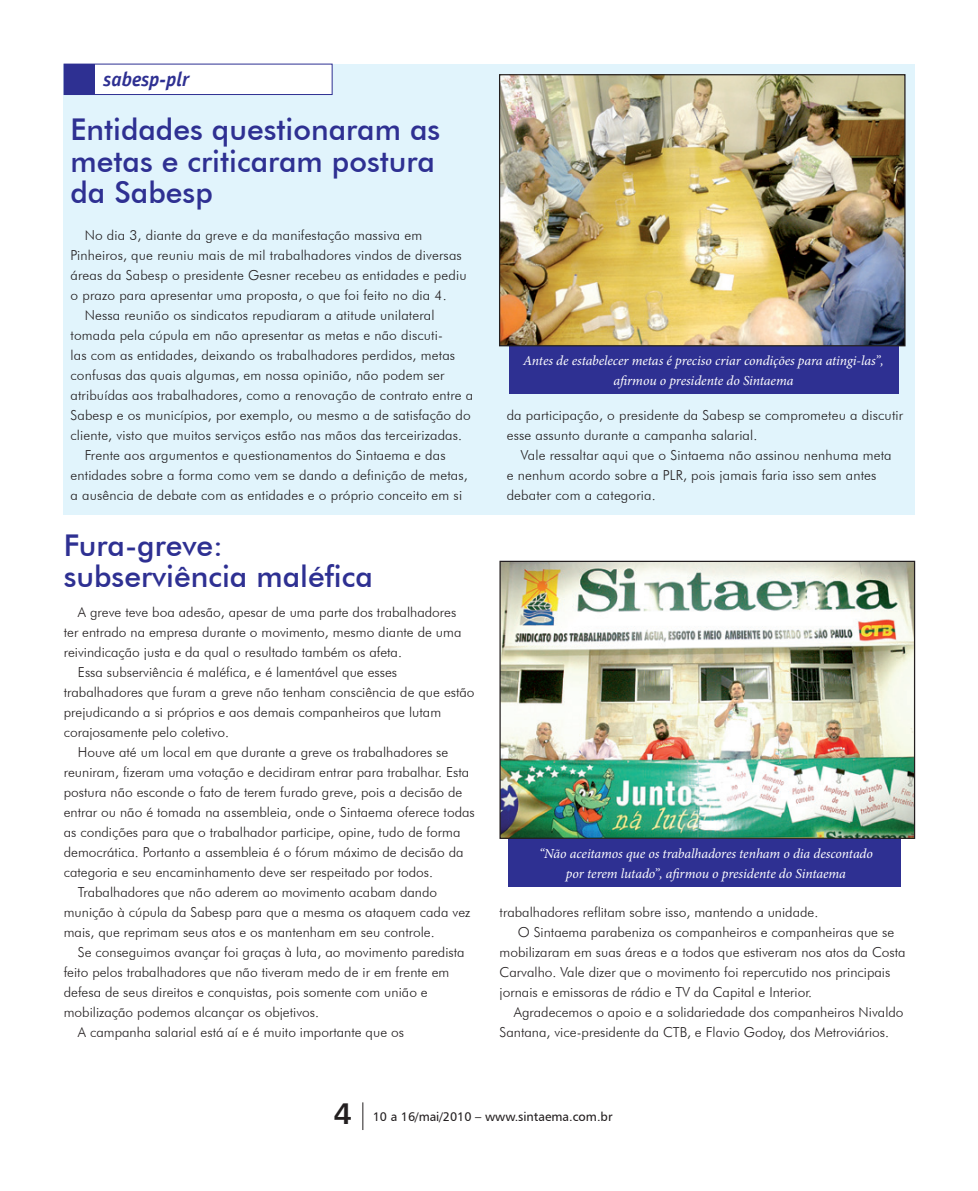
<style>
.page{position:relative;width:978px;height:1191px;background:#fff}
.page>*{position:absolute;margin:0;border:0;box-sizing:border-box;transform-origin:0 0}
.t2{font:500 30px/31.2px "Futura BT";color:#2e3092}
.t1{font:30px "Humanist 777 BT Bold B";color:#231f20}
.None-2{font:italic 700 20px "Officina Sans";color:#2e3092}
.tx1{font:300 13.75px/20px "Futura BT";color:#231f20}
.tx1-2{font:italic 13.75px/20px "Minion Pro";letter-spacing:-.01em;color:#fff;text-align:center}
.t3{font:12.5px "Humanist 777 BT Roman B";color:#231f20}
</style>
<div class="page">
<svg style="left:363px;top:1102px;width:1px;height:28px"></svg>
<div style="left:63px;top:64px;width:851px;height:450px;background:#e1f4fc"></div>
<div style="left:64px;top:64px;width:268px;height:31px;background:#fff;border:1px solid #2e3092"></div>
<div style="left:64px;top:64px;width:30px;height:30px;background:#2e3092"></div>
<div style="left:509px;top:340px;width:389px;height:54px;background:#2e3092"></div>
<div style="left:509px;top:833px;width:392px;height:53px;background:#2e3092"></div>
<img style="left:501px;top:563px;width:412px;height:274px">
<div style="left:499px;top:561px;width:416px;height:278px;border:1px solid #231f20"></div>
<img style="left:501px;top:76px;width:403px;height:268px">
<div style="left:499px;top:74px;width:407px;height:272px;border:1px solid #231f20"></div>
<p class="None-2" style="left:104px;top:67px;width:87px">sabesp-plr</p>
<p class="t2" style="left:71px;top:114px;width:371px">Entidades questionaram as metas e criticaram postura da Sabesp</p>
<p class="tx1" style="left:71px;top:225px;width:398px;text-indent:14px">No dia 3, diante da greve e da manifestação massiva em Pinheiros, que reuniu mais de mil trabalhadores vindos de diversas áreas da Sabesp o presidente Gesner recebeu as entidades e pediu o prazo para apresentar uma proposta, o que foi feito no dia 4.</p>
<p class="tx1" style="left:71px;top:305px;width:404px;text-indent:14px">Nessa reunião os sindicatos repudiaram a atitude unilateral tomada pela cúpula em não apresentar as metas e não discuti-<br>las com as entidades, deixando os trabalhadores perdidos, metas confusas das quais algumas, em nossa opinião, não podem ser atribuídas aos trabalhadores, como a renovação de contrato entre a Sabesp e os municípios, por exemplo, ou mesmo a de satisfação do cliente, visto que muitos serviços estão nas mãos das terceirizadas.</p>
<p class="tx1" style="left:71px;top:445px;width:399px;text-align:center">Frente aos argumentos e questionamentos do Sintaema e das entidades sobre a forma como vem se dando a definição de metas, a ausência de debate com as entidades e o próprio conceito em si</p>
<p class="t2" style="left:64px;top:529px;width:161px">Fura-greve:</p>
<p class="t2" style="left:64px;top:561px;width:311px">subserviência maléfica</p>
<p class="tx1" style="left:64px;top:602px;width:399px;text-indent:14px">A greve teve boa adesão, apesar de uma parte dos trabalhadores ter entrado na empresa durante o movimento, mesmo diante de uma reivindicação justa e da qual o resultado também os afeta.</p>
<p class="tx1" style="left:64px;top:662px;width:412px;text-indent:14px">Essa subserviência é maléfica, e é lamentável que esses trabalhadores que furam a greve não tenham consciência de que estão prejudicando a si próprios e aos demais companheiros que lutam corajosamente pelo coletivo.</p>
<p class="tx1" style="left:64px;top:742px;width:413px;text-indent:14px">Houve até um local em que durante a greve os trabalhadores se reuniram, fizeram uma votação e decidiram entrar para trabalhar. Esta postura não esconde o fato de terem furado greve, pois a decisão de entrar ou não é tomada na assembleia, onde o Sintaema oferece todas as condições para que o trabalhador participe, opine, tudo de forma democrática. Portanto a assembleia é o fórum máximo de decisão da categoria e seu encaminhamento deve ser respeitado por todos.</p>
<p class="tx1" style="left:64px;top:882px;width:408px;text-indent:14px">Trabalhadores que não aderem ao movimento acabam dando munição à cúpula da Sabesp para que a mesma os ataquem cada vez mais, que reprimam seus atos e os mantenham em seu controle.</p>
<p class="tx1" style="left:64px;top:942px;width:402px;text-indent:14px">Se conseguimos avançar foi graças à luta, ao movimento paredista feito pelos trabalhadores que não tiveram medo de ir em frente em defesa de seus direitos e conquistas, pois somente com união e mobilização podemos alcançar os objetivos.</p>
<p class="tx1" style="left:78px;top:1022px;width:328px">A campanha salarial está aí e é muito importante que os</p>
<p class="tx1-2" style="left:523px;top:350px;width:362px">Antes de estabelecer metas é preciso criar condições para atingi-las”, afirmou o presidente do Sintaema</p>
<p class="tx1" style="left:507px;top:404px;width:398px">da participação, o presidente da Sabesp se comprometeu a discutir esse assunto durante a campanha salarial.</p>
<p class="tx1" style="left:507px;top:444px;width:386px;text-indent:14px">Vale ressaltar aqui que o Sintaema não assinou nenhuma meta e nenhum acordo sobre a PLR, pois jamais faria isso sem antes debater com a categoria.</p>
<p class="tx1-2" style="left:539px;top:843px;width:336px">“Não aceitamos que os trabalhadores tenham o dia descontado</p>
<p class="tx1-2" style="left:566px;top:863px;width:282px">por terem lutado”, afirmou o presidente do Sintaema</p>
<p class="tx1" style="left:500px;top:902px;width:320px">trabalhadores reflitam sobre isso, mantendo a unidade.</p>
<p class="tx1" style="left:500px;top:922px;width:407px;text-indent:18px">O Sintaema parabeniza os companheiros e companheiras que se mobilizaram em suas áreas e a todos que estiveram nos atos da Costa Carvalho. Vale dizer que o movimento foi repercutido nos principais jornais e emissoras de rádio e TV da Capital e Interior.</p>
<p class="tx1" style="left:500px;top:1002px;width:405px;text-indent:14px">Agradecemos o apoio e a solidariedade dos companheiros Nivaldo<br>Santana, vice-presidente da CTB, e Flavio Godoy, dos Metroviários.</p>
<h1 class="t1" style="left:334px;top:1094px;width:19px">4</h1>
<p class="t3" style="left:373px;top:1108px;width:241px">10 a 16/mai/2010 – www.sintaema.com.br</p>
</div>
